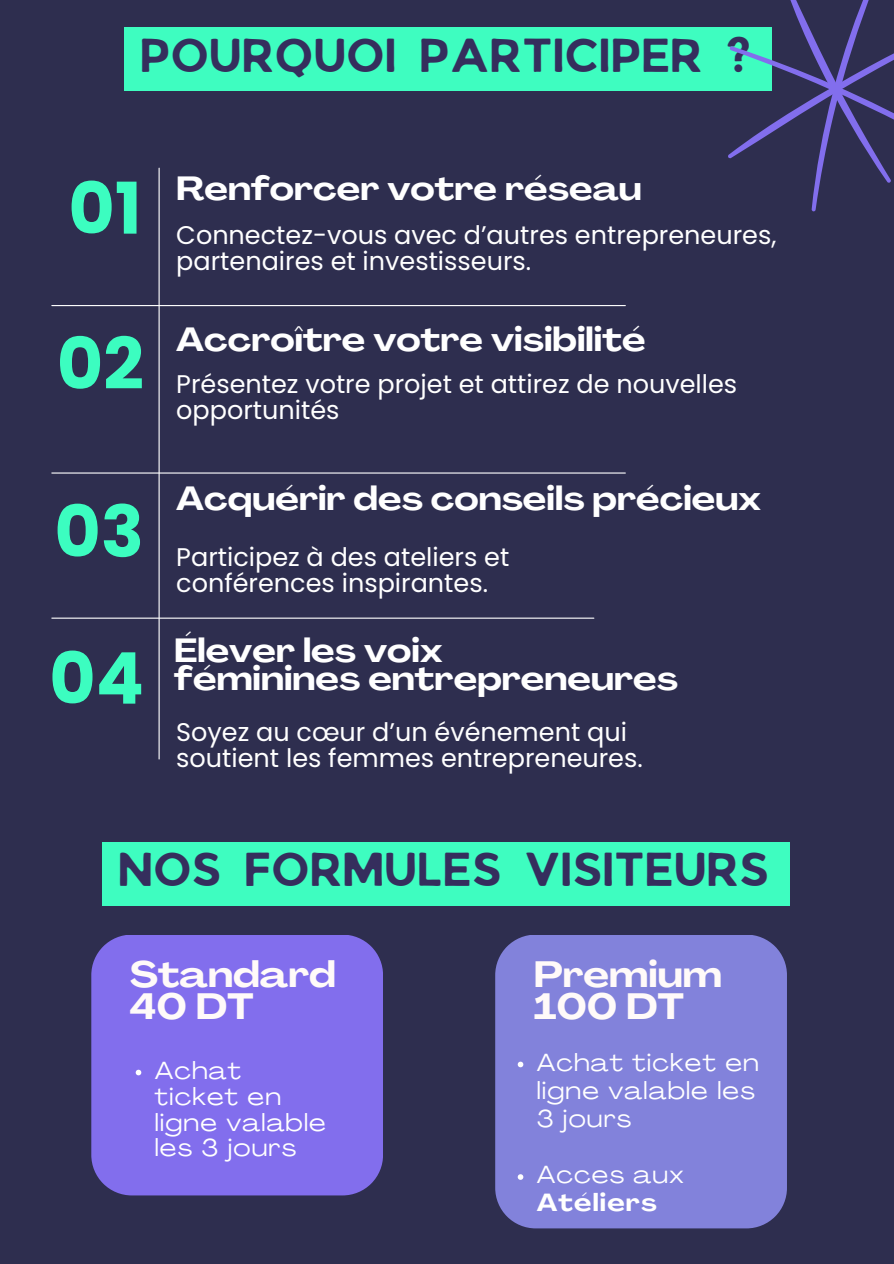
<style>
.page{position:relative;width:894px;height:1264px;background:#fff}
.page>*{position:absolute;margin:0;border:0;box-sizing:border-box;transform-origin:0 0}
.t1{font:700 71.25px "Poppins";color:#3cfdc0}
.t2{font:45px "JA Jaya Giri Sans";color:#352e5d}
.t3{font:700 expanded 36.15px/31.7px "Agrandir";color:#fffaf9}
.t4{font:700 expanded 33px/28.2px "Agrandir";color:#fff}
.t5{font:25.5px/25.8px "Poppins";color:#fff}
.t6{font:expanded 24.45px/25.8px "Agrandir";letter-spacing:.045em;color:#fff}
.s1{font-weight:700}
</style>
<div class="page">
<div style="left:0;top:0;width:893px;height:1263px;background:#2e2e4f"></div>
<div style="left:124px;top:28px;width:647px;height:63px;background:#3efdc0"></div>
<hr style="left:52px;top:305px;width:573px;height:1px;background:#fff">
<hr style="left:52px;top:617px;width:541px;height:1px;background:#fff">
<hr style="left:158px;top:168px;width:2px;height:591px;background:#fff">
<hr style="left:52px;top:472px;width:573px;height:1px;background:#fff">
<svg style="left:722px;top:0;width:171px;height:212px"></svg>
<div style="left:91px;top:935px;width:292px;height:260px;background:#826eed"></div>
<svg style="left:136px;top:1069px;width:5px;height:6px"></svg>
<div style="left:102px;top:842px;width:687px;height:63px;background:#3efdc0"></div>
<div style="left:495px;top:935px;width:291px;height:293px;background:#8282db"></div>
<svg style="left:517px;top:1061px;width:6px;height:6px"></svg>
<svg style="left:517px;top:1174px;width:6px;height:5px"></svg>
<p class="t2" style="left:142px;top:36px;width:612px">POURQUOI PARTICIPER ?</p>
<p class="t1" style="left:68px;top:159px;width:75px">01</p>
<p class="t1" style="left:57px;top:314px;width:89px">02</p>
<p class="t1" style="left:54px;top:482px;width:91px">03</p>
<h2 class="t1" style="left:49px;top:628px;width:96px">04</h2>
<p class="t4" style="left:176px;top:178px;width:467px">Renforcer votre réseau</p>
<h1 class="t5" style="left:176px;top:222px;width:601px">Connectez-vous avec d’autres entrepreneures, partenaires et investisseurs.</h1>
<h2 class="t4" style="left:176px;top:329px;width:471px">Accroître votre visibilité</h2>
<p class="t5" style="left:176px;top:371px;width:562px">Présentez votre projet et attirez de nouvelles opportunités</p>
<p class="t4" style="left:176px;top:487px;width:586px">Acquérir des conseils précieux</p>
<p class="t5" style="left:176px;top:544px;width:334px">Participez à des ateliers et conférences inspirantes.</p>
<p class="t4" style="left:174px;top:639px;width:505px">Élever les voix<br>féminines entrepreneures</p>
<h2 class="t5" style="left:176px;top:719px;width:468px">Soyez au cœur d’un événement qui soutient les femmes entrepreneures.</h2>
<p class="t2" style="left:120px;top:850px;width:652px">NOS FORMULES VISITEURS</p>
<h2 class="t3" style="left:130px;top:962px;width:207px">Standard<br>40 DT</h2>
<p class="t6" style="left:155px;top:1059px;width:173px">Achat ticket en ligne valable les 3 jours</p>
<h1 class="t3" style="left:533px;top:962px;width:190px">Premium<br>100 DT</h1>
<p class="t6" style="left:536px;top:1050px;width:223px;line-height:28.2px">Achat ticket en ligne valable les<br>3 jours</p>
<p class="t6" style="left:536px;top:1162px;width:148px;line-height:28.2px">Acces aux<br><span class="s1">Atéliers</span></p>
</div>
